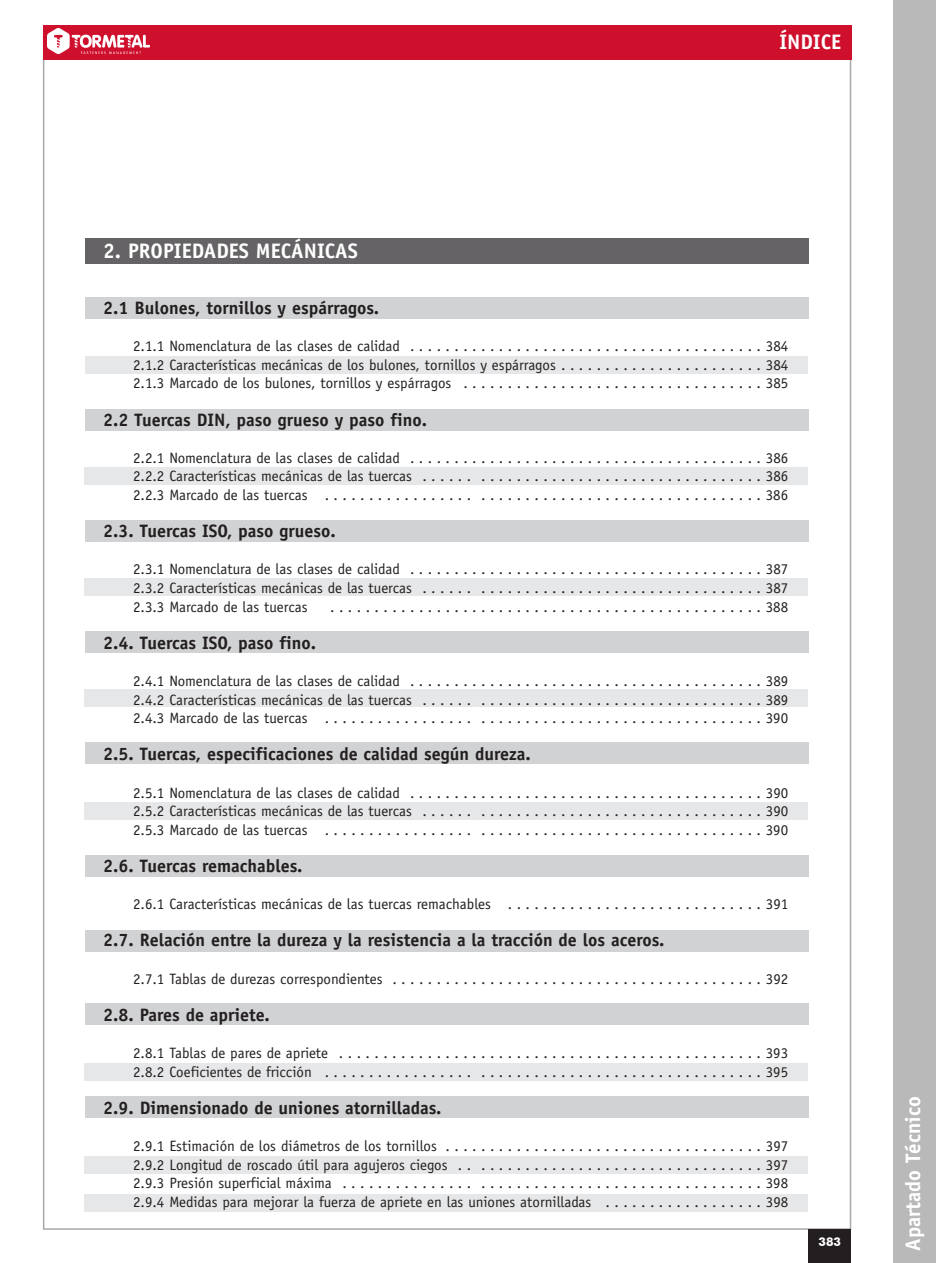
<style>
.page{position:relative;width:936px;height:1263px;background:#fff}
.page>*{position:absolute;margin:0;border:0;box-sizing:border-box;transform-origin:0 0}
.t1{font:700 21px "Officina Sans";color:#fff}
.t2{font:700 18px "Officina Sans";color:#231f20}
.t3{font:15px/18.6px "Officina Sans";color:#231f20;text-align:justify}
.t4{font:700 12px "Futura BT";color:#fff}
</style>
<div class="page">
<div style="left:43px;top:25px;width:808px;height:34px;background:#cf102d"></div>
<div style="left:893px;top:1px;width:42px;height:1262px;background:#bab9ba"></div>
<div style="left:85px;top:238px;width:723px;height:26px;background:#656365"></div>
<div style="left:86px;top:357px;width:722px;height:17px;background:#e6e7e8"></div>
<div style="left:85px;top:297px;width:723px;height:22px;background:#d1d2d4"></div>
<div style="left:85px;top:409px;width:723px;height:22px;background:#d1d2d4"></div>
<div style="left:85px;top:468px;width:723px;height:17px;background:#e6e7e8"></div>
<div style="left:85px;top:520px;width:723px;height:22px;background:#d1d2d4"></div>
<div style="left:85px;top:579px;width:723px;height:17px;background:#e6e7e8"></div>
<div style="left:85px;top:631px;width:723px;height:22px;background:#d1d2d4"></div>
<div style="left:85px;top:690px;width:723px;height:17px;background:#e6e7e8"></div>
<div style="left:85px;top:743px;width:723px;height:21px;background:#d1d2d4"></div>
<div style="left:85px;top:803px;width:723px;height:17px;background:#e6e7e8"></div>
<div style="left:85px;top:855px;width:723px;height:21px;background:#d1d2d4"></div>
<div style="left:85px;top:1004px;width:723px;height:21px;background:#d1d2d4"></div>
<div style="left:85px;top:1064px;width:723px;height:17px;background:#e6e7e8"></div>
<div style="left:85px;top:1096px;width:723px;height:21px;background:#d1d2d4"></div>
<div style="left:85px;top:1156px;width:723px;height:17px;background:#e6e7e8"></div>
<div style="left:85px;top:1194px;width:723px;height:17px;background:#e6e7e8"></div>
<div style="left:85px;top:931px;width:723px;height:21px;background:#d1d2d4"></div>
<div style="left:808px;top:1230px;width:43px;height:33px;background:#231f20"></div>
<img style="left:47px;top:29px;width:103px;height:25px">
<h1 class="t1" style="left:779px;top:29px;width:63px">ÍNDICE</h1>
<h1 class="t1" style="left:103px;top:238px;width:256px">2. PROPIEDADES MECÁNICAS</h1>
<p class="t2" style="left:103px;top:297px;width:277px">2.1 Bulones, tornillos y espárragos.</p>
<p class="t3" style="left:133px;top:337px;width:657px">2.1.1 Nomenclatura de las clases de calidad . . . . . . . . . . . . . . . . . . . . . . . . . . . . . . . . . . . . . . . . 384<br>2.1.2 Características mecánicas de los bulones, tornillos y espárragos . . . . . . . . . . . . . . . . . . . . . . . 384<br>2.1.3 Marcado de los bulones, tornillos y espárragos . . . . . . . . . . . . . . . . . . . . . . . . . . . . . . . . . . 385</p>
<p class="t2" style="left:103px;top:408px;width:325px">2.2 Tuercas DIN, paso grueso y paso fino.</p>
<p class="t3" style="left:133px;top:448px;width:657px">2.2.1 Nomenclatura de las clases de calidad . . . . . . . . . . . . . . . . . . . . . . . . . . . . . . . . . . . . . . . . 386<br>2.2.2 Características mecánicas de las tuercas . . . . . . . . . . . . . . . . . . . . . . . . . . . . . . . . . . . . . . 386<br>2.2.3 Marcado de las tuercas . . . . . . . . . . . . . . . . . . . . . . . . . . . . . . . . . . . . . . . . . . . . . . . . . 386</p>
<p class="t2" style="left:103px;top:520px;width:234px">2.3. Tuercas ISO, paso grueso.</p>
<p class="t3" style="left:133px;top:560px;width:657px">2.3.1 Nomenclatura de las clases de calidad . . . . . . . . . . . . . . . . . . . . . . . . . . . . . . . . . . . . . . . . 387<br>2.3.2 Características mecánicas de las tuercas . . . . . . . . . . . . . . . . . . . . . . . . . . . . . . . . . . . . . . 387<br>2.3.3 Marcado de las tuercas</p>
<p class="t3" style="left:330px;top:597px;width:459px">. . . . . . . . . . . . . . . . . . . . . . . . . . . . . . . . . . . . . . . . . . . . . . . . . 388</p>
<p class="t2" style="left:103px;top:631px;width:214px">2.4. Tuercas ISO, paso fino.</p>
<p class="t3" style="left:133px;top:672px;width:657px">2.4.1 Nomenclatura de las clases de calidad . . . . . . . . . . . . . . . . . . . . . . . . . . . . . . . . . . . . . . . . 389<br>2.4.2 Características mecánicas de las tuercas . . . . . . . . . . . . . . . . . . . . . . . . . . . . . . . . . . . . . . 389<br>2.4.3 Marcado de las tuercas . . . . . . . . . . . . . . . . . . . . . . . . . . . . . . . . . . . . . . . . . . . . . . . . . 390</p>
<p class="t2" style="left:103px;top:743px;width:429px">2.5. Tuercas, especificaciones de calidad según dureza.</p>
<p class="t3" style="left:133px;top:783px;width:657px">2.5.1 Nomenclatura de las clases de calidad . . . . . . . . . . . . . . . . . . . . . . . . . . . . . . . . . . . . . . . . 390<br>2.5.2 Características mecánicas de las tuercas . . . . . . . . . . . . . . . . . . . . . . . . . . . . . . . . . . . . . . 390<br>2.5.3 Marcado de las tuercas . . . . . . . . . . . . . . . . . . . . . . . . . . . . . . . . . . . . . . . . . . . . . . . . . 390</p>
<p class="t2" style="left:103px;top:855px;width:201px">2.6. Tuercas remachables.</p>
<p class="t3" style="left:133px;top:895px;width:657px">2.6.1 Características mecánicas de las tuercas remachables . . . . . . . . . . . . . . . . . . . . . . . . . . . . . 391</p>
<p class="t2" style="left:103px;top:929px;width:562px">2.7. Relación entre la dureza y la resistencia a la tracción de los aceros.</p>
<p class="t3" style="left:133px;top:969px;width:657px">2.7.1 Tablas de durezas correspondientes . . . . . . . . . . . . . . . . . . . . . . . . . . . . . . . . . . . . . . . . . . 392</p>
<p class="t2" style="left:103px;top:1003px;width:168px">2.8. Pares de apriete.</p>
<p class="t3" style="left:133px;top:1044px;width:656px">2.8.1 Tablas de pares de apriete . . . . . . . . . . . . . . . . . . . . . . . . . . . . . . . . . . . . . . . . . . . . . . . . 393<br>2.8.2 Coeficientes de fricción . . . . . . . . . . . . . . . . . . . . . . . . . . . . . . . . . . . . . . . . . . . . . . . . . 395</p>
<p class="t2" style="left:103px;top:1096px;width:340px">2.9. Dimensionado de uniones atornilladas.</p>
<p class="t3" style="left:133px;top:1137px;width:657px">2.9.1 Estimación de los diámetros de los tornillos . . . . . . . . . . . . . . . . . . . . . . . . . . . . . . . . . . . . 397<br>2.9.2 Longitud de roscado útil para agujeros ciegos . . . . . . . . . . . . . . . . . . . . . . . . . . . . . . . . . . 397<br>2.9.3 Presión superficial máxima . . . . . . . . . . . . . . . . . . . . . . . . . . . . . . . . . . . . . . . . . . . . . . . 398<br>2.9.4 Medidas para mejorar la fuerza de apriete en las uniones atornilladas . . . . . . . . . . . . . . . . . . 398</p>
<p class="t4" style="left:818px;top:1234px;width:24px">383</p>
<h1 class="t1" style="left:899px;top:1251px;width:156px;rotate:-90deg">Apartado Técnico</h1>
</div>
